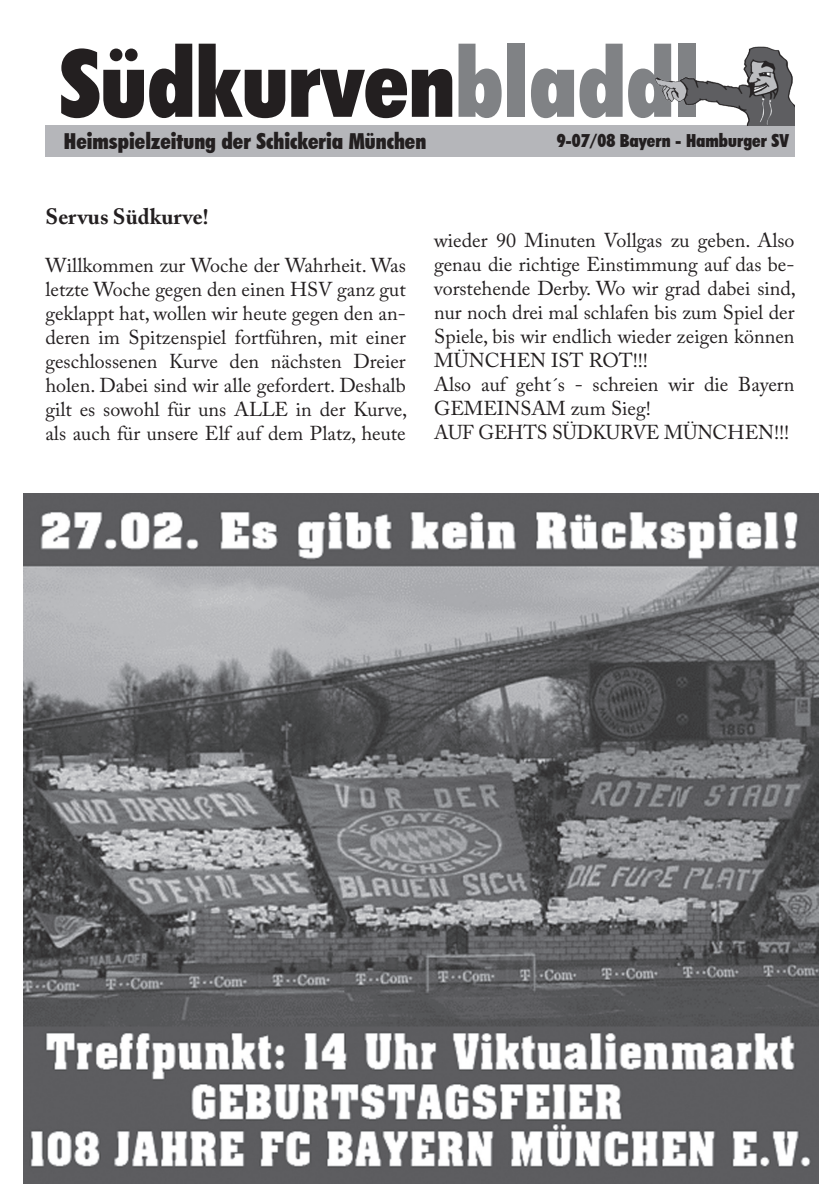
<style>
.page{position:relative;width:840px;height:1191px;background:#fff}
.page>*{position:absolute;margin:0;border:0;box-sizing:border-box;transform-origin:0 0}
.t1{font:900 condensed 94px "Futura BT";color:#231f20}
.t2{font:900 condensed 22px "Futura BT";color:#231f20}
.t3{font:700 22px "Adobe Caslon Pro";color:#231f20}
.t4{font:20px/24px "Adobe Caslon Pro";color:#231f20;text-align:justify}
.t5{font:900 condensed 18px "Futura BT";color:#231f20}
.s1{color:#808285}
</style>
<div class="page">
<div style="left:45px;top:125px;width:749px;height:31px;background:#b5b6ba"></div>
<img style="left:655px;top:46px;width:138px;height:79px">
<img style="left:24px;top:494px;width:794px;height:689px">
<p class="t1" style="left:60px;top:26px;width:640px">Südkurven<span class="s1">bladdl</span></p>
<p class="t2" style="left:64px;top:128px;width:364px">Heimspielzeitung der Schickeria München</p>
<p class="t5" style="left:556px;top:129px;width:234px">9-07/08 Bayern - Hamburger SV</p>
<p class="t3" style="left:45px;top:204px;width:165px">Servus Südkurve!</p>
<p class="t4" style="left:45px;top:253px;width:363px">Willkommen zur Woche der Wahrheit. Was letzte Woche gegen den einen HSV ganz gut geklappt hat, wollen wir heute gegen den an&shy;deren im Spitzenspiel fortführen, mit einer geschlossenen Kurve den nächsten Dreier holen. Dabei sind wir alle gefordert. Deshalb gilt es sowohl für uns ALLE in der Kurve, als auch für unsere Elf auf dem Platz, heute</p>
<p class="t4" style="left:434px;top:228px;width:363px">wieder 90 Minuten Vollgas zu geben. Also genau die richtige Einstimmung auf das be&shy;vorstehende Derby. Wo wir grad dabei sind, nur noch drei mal schlafen bis zum Spiel der Spiele, bis wir endlich wieder zeigen können MÜNCHEN IST ROT!!!</p>
<p class="t4" style="left:434px;top:372px;width:361px">Also auf geht´s - schreien wir die Bayern<br>GEMEINSAM zum Sieg!</p>
<p class="t4" style="left:434px;top:420px;width:356px">AUF GEHTS SÜDKURVE MÜNCHEN!!!</p>
</div>
